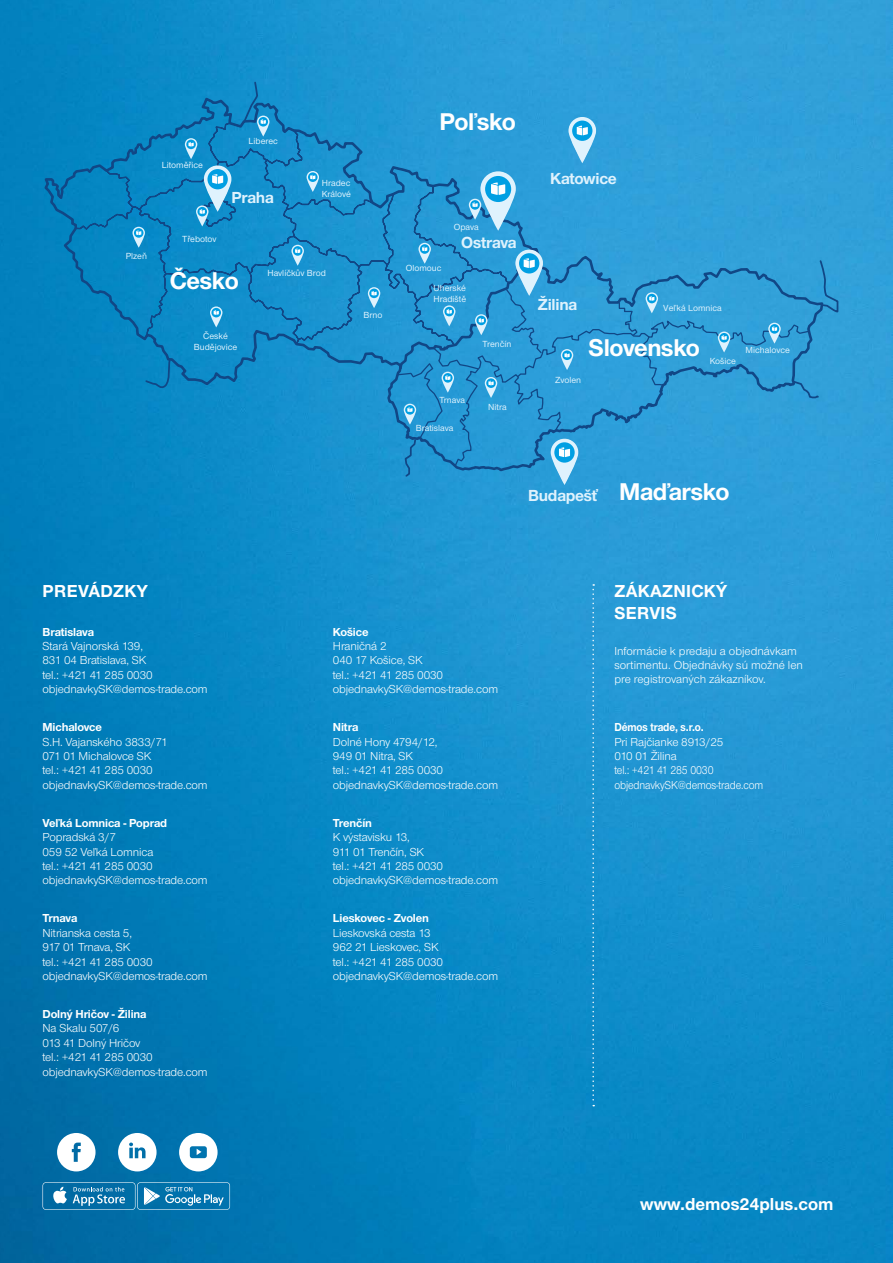
<style>
.page{position:relative;width:893px;height:1263px;background:#fff}
.page>*{position:absolute;margin:0;border:0;box-sizing:border-box;transform-origin:0 0}
.t1{font:700 25.2px "Nimbus Sans Novus TOT";letter-spacing:-.015em;color:#fff}
.t2{font:700 18px/21.6px "Nimbus Sans Novus TOT";letter-spacing:.015em;color:#fff}
.t3{font:700 16.65px "Nimbus Sans Novus TOT";letter-spacing:-.015em;color:#dff2fd}
.t4{font:12px/14.4px "Nimbus Sans Novus TOT";letter-spacing:-.01em;color:#fff}
.t5{font:700 12px "Nimbus Sans Novus TOT";letter-spacing:-.01em;color:#fff}
.t6{font:700 12px "Nimbus Sans Novus TOT";letter-spacing:-.01em;color:#fff;scale:.9 1}
.t7{font:500 9.15px/10.9px "Nimbus Sans Novus TOT";color:#dff2fd}
</style>
<div class="page">
<img style="left:0;top:0;width:893px;height:1263px">
<svg style="left:42px;top:95px;width:502px;height:292px"></svg>
<svg style="left:386px;top:254px;width:10px;height:219px"></svg>
<svg style="left:144px;top:358px;width:27px;height:34px"></svg>
<svg style="left:568px;top:117px;width:28px;height:46px"></svg>
<svg style="left:469px;top:171px;width:47px;height:60px"></svg>
<svg style="left:291px;top:245px;width:13px;height:21px"></svg>
<svg style="left:307px;top:171px;width:12px;height:21px"></svg>
<svg style="left:242px;top:81px;width:27px;height:56px"></svg>
<svg style="left:185px;top:138px;width:12px;height:21px"></svg>
<svg style="left:132px;top:227px;width:13px;height:21px"></svg>
<svg style="left:210px;top:306px;width:12px;height:21px"></svg>
<svg style="left:396px;top:243px;width:443px;height:242px"></svg>
<svg style="left:196px;top:165px;width:35px;height:61px"></svg>
<svg style="left:368px;top:287px;width:12px;height:21px"></svg>
<svg style="left:592px;top:584px;width:2px;height:522px"></svg>
<svg style="left:118px;top:1133px;width:39px;height:38px"></svg>
<svg style="left:179px;top:1133px;width:39px;height:38px"></svg>
<svg style="left:57px;top:1133px;width:39px;height:38px"></svg>
<svg style="left:43px;top:1182px;width:187px;height:28px"></svg>
<p class="t7" style="left:126px;top:251px;width:23px">Plzeň</p>
<p class="t7" style="left:162px;top:160px;width:43px">Litoměřice</p>
<p class="t7" style="left:182px;top:234px;width:36px">Třebotov</p>
<p class="t7" style="left:249px;top:136px;width:31px">Liberec</p>
<h3 class="t3" style="left:231px;top:187px;width:44px">Praha</h3>
<p class="t7" style="left:322px;top:177px;width:31px">Hradec<br>Králové</p>
<h1 class="t1" style="left:170px;top:265px;width:71px">Česko</h1>
<p class="t7" style="left:194px;top:331px;width:45px;text-align:center">České<br>Budějovice</p>
<p class="t7" style="left:267px;top:267px;width:60px">Havlíčkův Brod</p>
<p class="t7" style="left:364px;top:309px;width:20px">Brno</p>
<h1 class="t1" style="left:439px;top:107px;width:78px">Poľsko</h1>
<p class="t7" style="left:406px;top:263px;width:37px">Olomouc</p>
<p class="t7" style="left:454px;top:222px;width:27px">Opava</p>
<h3 class="t3" style="left:461px;top:233px;width:57px">Ostrava</h3>
<p class="t7" style="left:433px;top:283px;width:34px">Uherské<br>Hradiště</p>
<p class="t7" style="left:483px;top:338px;width:30px">Trenčín</p>
<p class="t7" style="left:439px;top:394px;width:27px">Trnava</p>
<p class="t7" style="left:416px;top:422px;width:39px">Bratislava</p>
<p class="t7" style="left:488px;top:401px;width:20px">Nitra</p>
<h3 class="t3" style="left:550px;top:168px;width:68px">Katowice</h3>
<h3 class="t3" style="left:538px;top:295px;width:41px">Žilina</h3>
<p class="t7" style="left:663px;top:302px;width:60px">Veľká Lomnica</p>
<p class="t7" style="left:555px;top:374px;width:28px">Zvolen</p>
<h1 class="t1" style="left:589px;top:333px;width:113px">Slovensko</h1>
<p class="t7" style="left:710px;top:355px;width:28px">Košice</p>
<p class="t7" style="left:746px;top:344px;width:46px">Michalovce</p>
<h3 class="t3" style="left:528px;top:486px;width:72px">Budapešť</h3>
<h1 class="t1" style="left:619px;top:477px;width:112px">Maďarsko</h1>
<h2 class="t2" style="left:43px;top:580px;width:106px">PREVÁDZKY</h2>
<h2 class="t2" style="left:615px;top:580px;width:114px">ZÁKAZNICKÝ<br>SERVIS</h2>
<p class="t4" style="left:614px;top:643px;width:190px">Informácie k predaju a objednávkam sortimentu. Objednávky sú možné len pre registrovaných zákazníkov.</p>
<p class="t5" style="left:333px;top:624px;width:37px">Košice</p>
<p class="t4" style="left:333px;top:639px;width:167px">Hraničná 2<br>040 17 Košice, SK<br>tel.: +421 41 285 0030 objednavkySK@demos-trade.com</p>
<p class="t5" style="left:43px;top:624px;width:53px">Bratislava</p>
<p class="t4" style="left:43px;top:639px;width:167px">Stará Vajnorská 139,<br>831 04 Bratislava, SK<br>tel.: +421 41 285 0030 objednavkySK@demos-trade.com</p>
<p class="t5" style="left:43px;top:720px;width:61px">Michalovce</p>
<p class="t4" style="left:43px;top:734px;width:167px">S.H. Vajanského 3833/71<br>071 01 Michalovce SK<br>tel.: +421 41 285 0030 objednavkySK@demos-trade.com</p>
<p class="t5" style="left:43px;top:816px;width:126px">Veľká Lomnica - Poprad</p>
<p class="t4" style="left:43px;top:830px;width:167px">Popradská 3/7<br>059 52 Veľká Lomnica<br>tel.: +421 41 285 0030 objednavkySK@demos-trade.com</p>
<p class="t5" style="left:43px;top:911px;width:36px">Trnava</p>
<p class="t4" style="left:43px;top:926px;width:167px">Nitrianska cesta 5,<br>917 01 Trnava, SK<br>tel.: +421 41 285 0030 objednavkySK@demos-trade.com</p>
<p class="t5" style="left:43px;top:1007px;width:105px">Dolný Hričov - Žilina</p>
<p class="t4" style="left:43px;top:1021px;width:167px">Na Skalu 507/6<br>013 41 Dolný Hričov<br>tel.: +421 41 285 0030 objednavkySK@demos-trade.com</p>
<p class="t5" style="left:333px;top:720px;width:27px">Nitra</p>
<p class="t4" style="left:333px;top:734px;width:167px">Dolné Hony 4794/12,<br>949 01 Nitra, SK<br>tel.: +421 41 285 0030 objednavkySK@demos-trade.com</p>
<p class="t5" style="left:333px;top:816px;width:41px">Trenčín</p>
<p class="t4" style="left:333px;top:830px;width:167px">K výstavisku 13,<br>911 01 Trenčín, SK<br>tel.: +421 41 285 0030 objednavkySK@demos-trade.com</p>
<p class="t5" style="left:333px;top:911px;width:98px">Lieskovec - Zvolen</p>
<p class="t4" style="left:333px;top:926px;width:167px">Lieskovská cesta 13<br>962 21 Lieskovec, SK<br>tel.: +421 41 285 0030 objednavkySK@demos-trade.com</p>
<p class="t6" style="left:614px;top:720px;width:101px">Démos trade, s.r.o.</p>
<p class="t4" style="left:614px;top:734px;width:150px">Pri Rajčianke 8913/25<br>010 01 Žilina<br>tel.: +421 41 285 0030 objednavkySK@demos-trade.com</p>
<h2 class="t2" style="left:640px;top:1193px;width:195px">www.demos24plus.com</h2>
</div>
